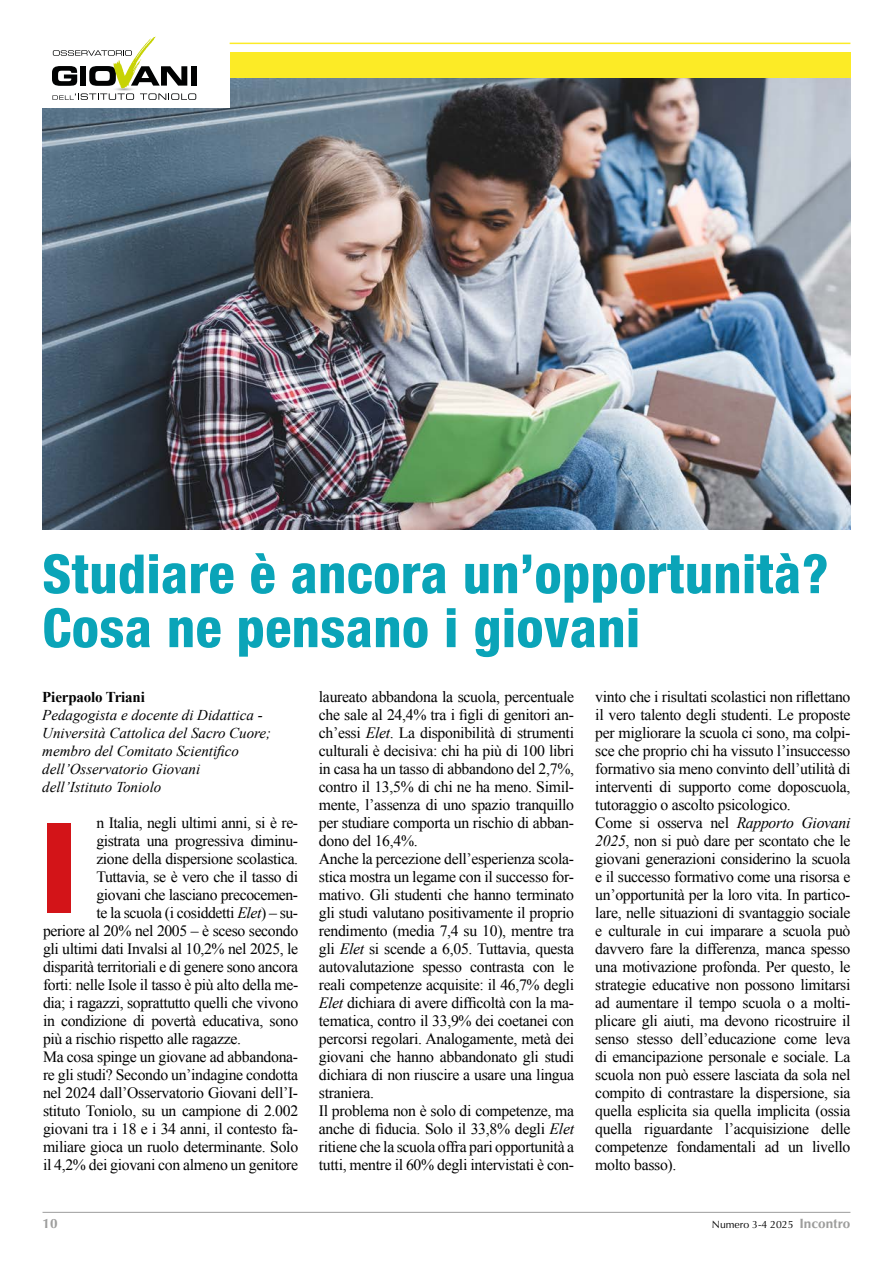
<style>
.page{position:relative;width:893px;height:1263px;background:#fff}
.page>*{position:absolute;margin:0;border:0;box-sizing:border-box;transform-origin:0 0}
.t1{font:900 condensed 126px "Helvetica Neue LT Std";color:#d31418}
.t2{font:800 condensed 54px/54px "Helvetica Neue LT Std";letter-spacing:.01em;color:#0aa4b8}
.t3{font:15.75px/18px "Times New Roman";letter-spacing:-.02em;color:#000}
.t4{font:italic 15px/18px "Times New Roman";color:#000}
.t5{font:700 15px "Times New Roman";letter-spacing:-.01em;color:#000}
.t6{font:700 13.5px "Optima";color:#9d9d9c}
.t7{font:10.5px "Optima";color:#000}
.s1{font-style:italic}
.s2{font-weight:700;font-size:13.5px;color:#9d9d9c}
</style>
<div class="page">
<hr style="left:43px;top:1212px;width:807px;height:1px;background:#9d9d9c">
<div style="left:230px;top:52px;width:620px;height:25px;background:#fceb26"></div>
<hr style="left:230px;top:43px;width:620px;height:1px;background:#fceb26">
<img style="left:42px;top:79px;width:808px;height:450px">
<div style="left:42px;top:65px;width:188px;height:43px;background:#fff"></div>
<div style="left:191px;top:66px;width:6px;height:20px;background:#010202"></div>
<svg style="left:52px;top:36px;width:144px;height:64px"></svg>
<h2 class="t2" style="left:42px;top:546px;width:788px">Studiare è ancora un’opportunità?<br>Cosa ne pensano i giovani</h2>
<p class="t5" style="left:42px;top:687px;width:104px">Pierpaolo Triani</p>
<p class="t4" style="left:42px;top:706px;width:230px">Pedagogista e docente di Didattica -<br>Università Cattolica del Sacro Cuore; membro del Comitato Scientifico dell’Osservatorio Giovani dell’Istituto Toniolo</p>
<p class="t3" style="left:319px;top:688px;width:257px">laureato abbandona la scuola, percentuale che sale al 24,4% tra i figli di genitori an&shy;ch’essi <span class="s1">Elet</span>. La disponibilità di strumenti culturali è decisiva: chi ha più di 100 libri in casa ha un tasso di abbandono del 2,7%, contro il 13,5% di chi ne ha meno. Simil&shy;mente, l’assenza di uno spazio tranquillo per studiare comporta un rischio di abban&shy;dono del 16,4%.<br>Anche la percezione dell’esperienza scola&shy;stica mostra un legame con il successo for&shy;mativo. Gli studenti che hanno terminato gli studi valutano positivamente il proprio rendimento (media 7,4 su 10), mentre tra gli <span class="s1">Elet</span> si scende a 6,05. Tuttavia, questa autovalutazione spesso contrasta con le reali competenze acquisite: il 46,7% degli <span class="s1">Elet</span> dichiara di avere difficoltà con la ma&shy;tematica, contro il 33,9% dei coetanei con percorsi regolari. Analogamente, metà dei giovani che hanno abbandonato gli studi dichiara di non riuscire a usare una lingua straniera.<br>Il problema non è solo di competenze, ma anche di fiducia. Solo il 33,8% degli <span class="s1">Elet </span>ritiene che la scuola offra pari opportunità a tutti, mentre il 60% degli intervistati è con-</p>
<p class="t3" style="left:595px;top:688px;width:257px">vinto che i risultati scolastici non riflettano il vero talento degli studenti. Le proposte per migliorare la scuola ci sono, ma colpi&shy;sce che proprio chi ha vissuto l’insuccesso formativo sia meno convinto dell’utilità di interventi di supporto come doposcuola, tutoraggio o ascolto psicologico.<br>Come si osserva nel <span class="s1">Rapporto Giovani 2025</span>, non si può dare per scontato che le giovani generazioni considerino la scuola e il successo formativo come una risorsa e un’opportunità per la loro vita. In partico&shy;lare, nelle situazioni di svantaggio sociale e culturale in cui imparare a scuola può davvero fare la differenza, manca spesso una motivazione profonda. Per questo, le strategie educative non possono limitarsi ad aumentare il tempo scuola o a molti&shy;plicare gli aiuti, ma devono ricostruire il senso stesso dell’educazione come leva di emancipazione personale e sociale. La scuola non può essere lasciata da sola nel compito di contrastare la dispersione, sia quella esplicita sia quella implicita (ossia quella riguardante l’acquisizione delle competenze fondamentali ad un livello molto basso).</p>
<p class="t3" style="left:96px;top:813px;width:203px">n Italia, negli ultimi anni, si è re-</p>
<p class="t3" style="left:96px;top:831px;width:203px">gistrata una progressiva diminu-</p>
<p class="t3" style="left:96px;top:849px;width:203px">zione della dispersione scolastica.</p>
<p class="t3" style="left:96px;top:867px;width:203px">Tuttavia, se è vero che il tasso di</p>
<p class="t3" style="left:96px;top:885px;width:203px">giovani che lasciano precocemen-</p>
<p class="t3" style="left:96px;top:903px;width:203px">te la scuola (i cosiddetti <span class="s1">Elet</span>) – su-</p>
<p class="t3" style="left:43px;top:922px;width:257px">periore al 20% nel 2005 – è sceso secondo</p>
<p class="t3" style="left:43px;top:940px;width:257px">gli ultimi dati Invalsi al 10,2% nel 2025, le</p>
<p class="t3" style="left:43px;top:958px;width:257px">disparità territoriali e di genere sono ancora</p>
<p class="t3" style="left:43px;top:976px;width:257px">forti: nelle Isole il tasso è più alto della me-</p>
<p class="t3" style="left:43px;top:994px;width:257px">dia; i ragazzi, soprattutto quelli che vivono</p>
<p class="t3" style="left:43px;top:1012px;width:257px">in condizione di povertà educativa, sono</p>
<p class="t3" style="left:43px;top:1030px;width:199px">più a rischio rispetto alle ragazze.</p>
<p class="t3" style="left:43px;top:1048px;width:257px">Ma cosa spinge un giovane ad abbandona-</p>
<p class="t3" style="left:43px;top:1066px;width:257px">re gli studi? Secondo un’indagine condotta</p>
<p class="t3" style="left:43px;top:1084px;width:257px">nel 2024 dall’Osservatorio Giovani dell’I-</p>
<p class="t3" style="left:43px;top:1102px;width:257px">stituto Toniolo, su un campione di 2.002</p>
<p class="t3" style="left:43px;top:1120px;width:257px">giovani tra i 18 e i 34 anni, il contesto fa-</p>
<p class="t3" style="left:43px;top:1138px;width:257px">miliare gioca un ruolo determinante. Solo</p>
<p class="t3" style="left:43px;top:1156px;width:257px">il 4,2% dei giovani con almeno un genitore</p>
<h1 class="t1" style="left:42px;top:791px;width:34px">I</h1>
<p class="t6" style="left:43px;top:1215px;width:17px">10</p>
<p class="t7" style="left:712px;top:1218px;width:140px">Numero 3-4 2025 <span class="s2">Incontro</span></p>
</div>
